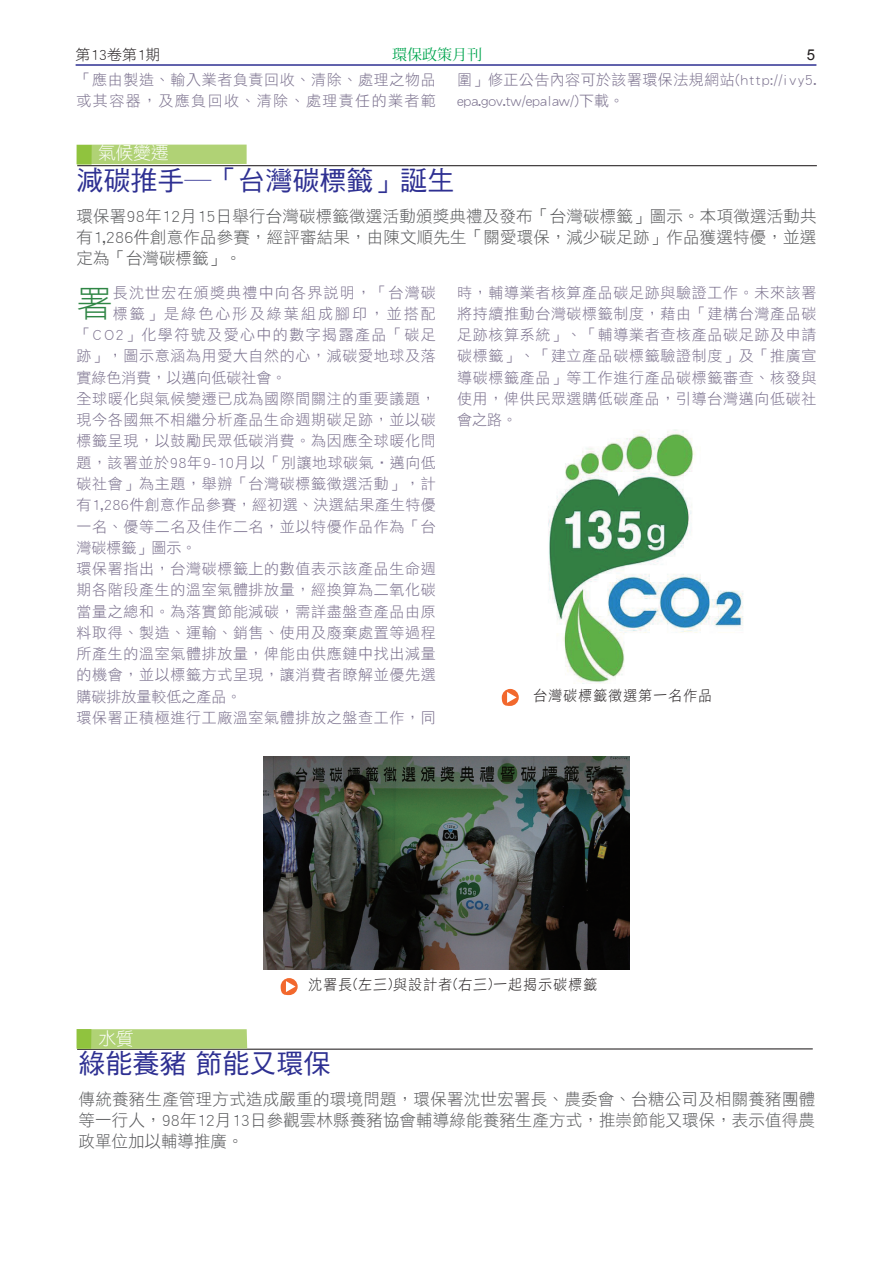
<style>
.page{position:relative;width:893px;height:1263px;background:#fff}
.page>*{position:absolute;margin:0;border:0;box-sizing:border-box;transform-origin:0 0}
.t1{font:36.3px "DF Hei Std W3";color:#2f8645}
.t2{font:27px "DF Hei Std W5";color:#2e3092}
.t3{font:18px "DF Hei Std W3";letter-spacing:-.025em;color:#fff}
.t4{font:16.5px/21px "DF Hei Std W3";letter-spacing:.005em;color:#57585a;text-align:justify}
.t5{font:15px/21.3px "DF Hei Std W3";letter-spacing:.045em;color:#796f8c;text-align:justify}
.t6{font:15px/21.3px "DF Hei Std W3";letter-spacing:.07em;color:#796f8c}
.t7{font:15px "DF Hei Std W3";letter-spacing:.02em;color:#796f8c}
.t8{font:15px "DF Hei Std W3";color:#796f8c}
.t9{font:15px "DF Hei Std W3";letter-spacing:.095em;color:#796f8c}
.t10{font:15px "DF Hei Std W3";letter-spacing:.08em;color:#796f8c}
.t11{font:15px "DF Hei Std W3";letter-spacing:.14em;color:#796f8c}
.t12{font:15px "DF Hei Std W3";color:#231f20}
.t13{font:15px "Koz Min Pro";color:#00a54f}
.t14{font:15px "Arial";color:#231f20}
.t15{font:14.55px "DF Hei Std W3";color:#231f20;scale:.95 1}
</style>
<div class="page">
<img style="left:548px;top:429px;width:196px;height:255px">
<hr style="left:76px;top:64px;width:740px;height:2px;background:#2e3092">
<hr style="left:77px;top:165px;width:740px;height:1px;background:#231f20">
<div style="left:77px;top:145px;width:170px;height:19px;background:#b0d275"></div>
<div style="left:77px;top:145px;width:15px;height:20px;background:#90c33e"></div>
<hr style="left:77px;top:1048px;width:736px;height:2px;background:#231f20">
<svg style="left:91px;top:1029px;width:156px;height:20px;background:#b1d277"></svg>
<div style="left:77px;top:1029px;width:14px;height:20px;background:#90c33e"></div>
<div style="left:502px;top:689px;width:17px;height:17px;background:#f2682d;border-radius:50%"></div>
<svg style="left:507px;top:692px;width:10px;height:11px"></svg>
<img style="left:264px;top:757px;width:365px;height:212px">
<div style="left:281px;top:978px;width:17px;height:17px;background:#f2682d;border-radius:50%"></div>
<svg style="left:286px;top:981px;width:9px;height:11px"></svg>
<p class="t12" style="left:76px;top:46px;width:86px">第13卷第1期</p>
<p class="t13" style="left:392px;top:44px;width:91px">環保政策月刊</p>
<p class="t14" style="left:807px;top:45px;width:10px">5</p>
<p class="t6" style="left:77px;top:69px;width:361px">「應由製造、輸入業者負責回收、清除、處理之物品或其容器，及應負回收、清除、處理責任的業者範</p>
<p class="t5" style="left:457px;top:69px;width:361px">圍」修正公告內容可於該署環保法規網站(http://ivy5. epa.gov.tw/epalaw/)下載。</p>
<p class="t3" style="left:98px;top:143px;width:72px">氣候變遷</p>
<h2 class="t2" style="left:77px;top:166px;width:380px">減碳推手─「台灣碳標籤」誕生</h2>
<p class="t4" style="left:77px;top:205px;width:742px">環保署98年12月15日舉行台灣碳標籤徵選活動頒獎典禮及發布「台灣碳標籤」圖示。本項徵選活動共有1,286件創意作品參賽，經評審結果，由陳文順先生「關愛環保，減少碳足跡」作品獲選特優，並選定為「台灣碳標籤」。</p>
<h1 class="t1" style="left:77px;top:283px;width:38px">署</h1>
<p class="t10" style="left:113px;top:284px;width:325px">長沈世宏在頒獎典禮中向各界說明，「台灣碳</p>
<p class="t11" style="left:113px;top:305px;width:325px">標籤」是綠色心形及綠葉組成腳印，並搭配</p>
<p class="t9" style="left:77px;top:327px;width:361px">「CO2」化學符號及愛心中的數字揭露產品「碳足</p>
<p class="t5" style="left:77px;top:345px;width:361px">跡」，圖示意涵為用愛大自然的心，減碳愛地球及落</p>
<p class="t8" style="left:77px;top:369px;width:211px">實綠色消費，以邁向低碳社會。</p>
<p class="t5" style="left:77px;top:388px;width:361px">全球暖化與氣候變遷已成為國際間關注的重要議題，</p>
<p class="t5" style="left:77px;top:409px;width:361px">現今各國無不相繼分析產品生命週期碳足跡，並以碳</p>
<p class="t5" style="left:77px;top:430px;width:361px">標籤呈現，以鼓勵民眾低碳消費。為因應全球暖化問</p>
<p class="t5" style="left:77px;top:451px;width:361px">題，該署並於98年9-10月以「別讓地球碳氣‧邁向低</p>
<p class="t5" style="left:77px;top:473px;width:361px">碳社會」為主題，舉辦「台灣碳標籤徵選活動」，計</p>
<p class="t7" style="left:77px;top:497px;width:361px">有1,286件創意作品參賽，經初選、決選結果產生特優</p>
<p class="t5" style="left:77px;top:515px;width:361px">一名、優等二名及佳作二名，並以特優作品作為「台</p>
<p class="t5" style="left:77px;top:536px;width:121px">灣碳標籤」圖示。</p>
<p class="t5" style="left:77px;top:558px;width:361px">環保署指出，台灣碳標籤上的數值表示該產品生命週</p>
<p class="t5" style="left:77px;top:579px;width:361px">期各階段產生的溫室氣體排放量，經換算為二氧化碳</p>
<p class="t5" style="left:77px;top:600px;width:361px">當量之總和。為落實節能減碳，需詳盡盤查產品由原</p>
<p class="t5" style="left:77px;top:621px;width:361px">料取得、製造、運輸、銷售、使用及廢棄處置等過程</p>
<p class="t5" style="left:77px;top:643px;width:361px">所產生的溫室氣體排放量，俾能由供應鏈中找出減量</p>
<p class="t5" style="left:77px;top:664px;width:361px">的機會，並以標籤方式呈現，讓消費者瞭解並優先選</p>
<p class="t8" style="left:77px;top:688px;width:166px">購碳排放量較低之產品。</p>
<p class="t5" style="left:77px;top:706px;width:361px">環保署正積極進行工廠溫室氣體排放之盤查工作，同</p>
<p class="t5" style="left:457px;top:281px;width:361px">時，輔導業者核算產品碳足跡與驗證工作。未來該署將持續推動台灣碳標籤制度，藉由「建構台灣產品碳足跡核算系統」、「輔導業者查核產品碳足跡及申請碳標籤」、「建立產品碳標籤驗證制度」及「推廣宣導碳標籤產品」等工作進行產品碳標籤審查、核發與使用，俾供民眾選購低碳產品，引導台灣邁向低碳社會之路。</p>
<p class="t15" style="left:533px;top:692px;width:190px;rotate:-3deg">台灣碳標籤徵選第一名作品</p>
<p class="t3" style="left:98px;top:1028px;width:37px">水質</p>
<p class="t15" style="left:308px;top:984px;width:305px;rotate:-3deg">沈署長(左三)與設計者(右三)一起揭示碳標籤</p>
<h2 class="t2" style="left:79px;top:1049px;width:253px">綠能養豬 節能又環保</h2>
<p class="t4" style="left:79px;top:1088px;width:738px">傳統養豬生產管理方式造成嚴重的環境問題，環保署沈世宏署長、農委會、台糖公司及相關養豬團體等一行人，98年12月13日參觀雲林縣養豬協會輔導綠能養豬生產方式，推崇節能又環保，表示值得農政單位加以輔導推廣。</p>
</div>
